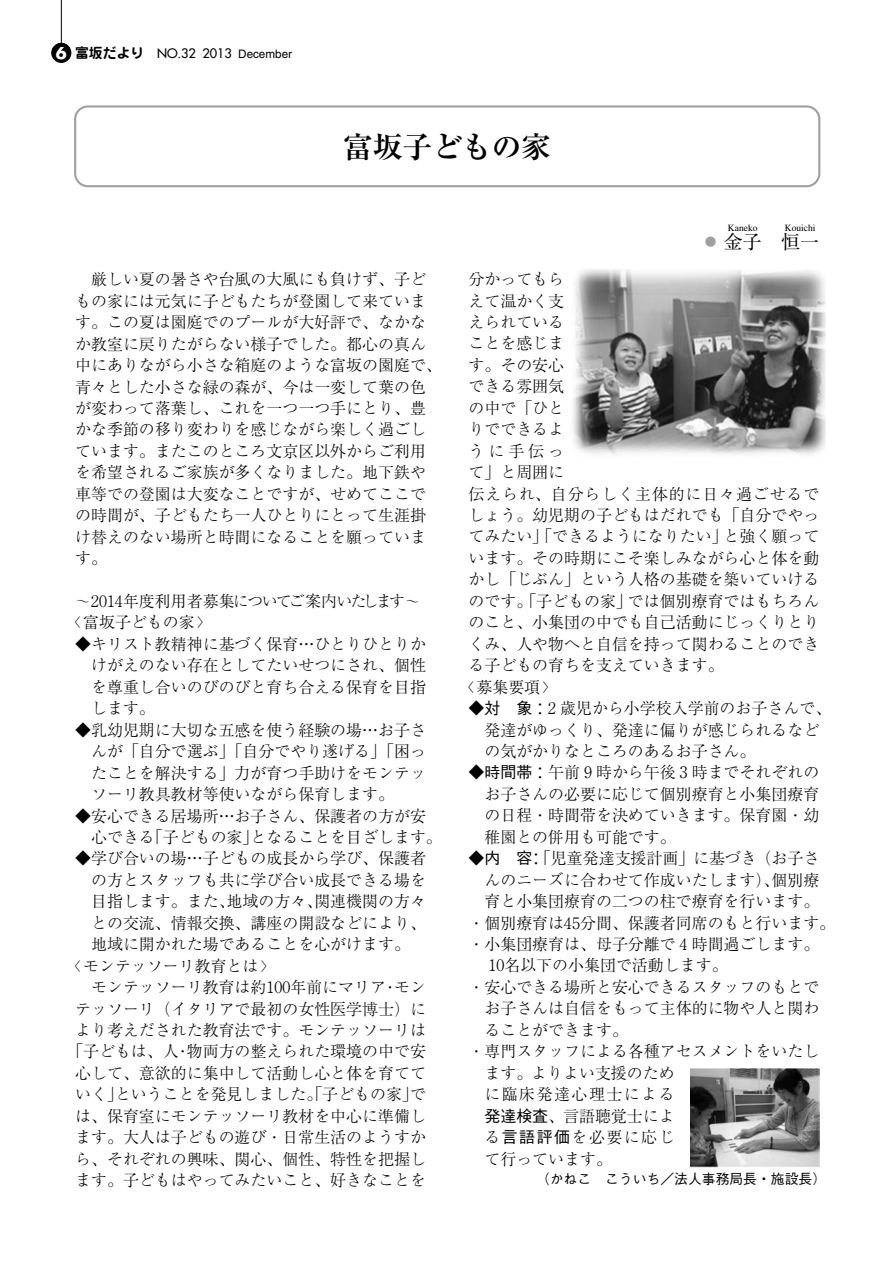
<style>
.page{position:relative;width:893px;height:1263px;background:#fff}
.page>*{position:absolute;margin:0;border:0;box-sizing:border-box;transform-origin:0 0}
.t1{font:700 29.7px "Ryumin";color:#000}
.t2{font:19.2px "Ryumin";color:#000}
.t3{font:300 15.9px/21.5px "Ryumin";color:#000}
.t4{font:300 15.9px/21.5px "Ryumin";letter-spacing:-.02em;color:#000}
.t5{font:300 15.9px "Ryumin";letter-spacing:.055em;color:#000}
.t6{font:300 15.9px "Ryumin";letter-spacing:.095em;color:#000}
.t7{font:500 13.8px "Gothic BBB";color:#000}
.t8{font:12.75px "Futura";color:#000}
.t9{font:300 9.6px "Ryumin";color:#000}
.s1{font-weight:700;font-size:15.9px;color:#fff}
.s2{font-family:"Jun 501";font-weight:700;font-size:13.8px}
.s3{font-family:"Helvetica";font-size:11.7px}
.s4{font-size:11.7px;color:#9fa0a0}
.s5{font-family:"Gothic BBB";font-weight:500}
</style>
<div class="page">
<hr style="left:61px;top:0;width:1px;height:43px;background:#000">
<div style="left:52px;top:43px;width:19px;height:19px;background:#000;border-radius:50%"></div>
<div style="left:51px;top:43px;width:20px;height:20px;border:1px solid #000;border-radius:50%"></div>
<img style="left:572px;top:269px;width:254px;height:186px">
<div style="left:74px;top:105px;width:746px;height:82px;border:2px solid #9fa0a0;border-radius:13px"></div>
<img style="left:690px;top:1069px;width:129px;height:98px">
<hr style="left:383px;top:0;width:128px;height:1px;background:#000">
<hr style="left:383px;top:1262px;width:128px;height:1px;background:#000">
<hr style="left:0;top:568px;width:1px;height:128px;background:#000">
<hr style="left:892px;top:568px;width:1px;height:128px;background:#000">
<p class="t8" style="left:56px;top:45px;width:238px"><span class="s1">6</span> <span class="s2">富坂だより</span> NO.32 2013 <span class="s3">December</span></p>
<h1 class="t1" style="left:343px;top:128px;width:210px">富坂子どもの家</h1>
<p class="t9" style="left:728px;top:223px;width:31px">Kaneko</p>
<p class="t9" style="left:785px;top:223px;width:32px">Kouichi</p>
<p class="t2" style="left:705px;top:231px;width:116px"><span class="s4">●</span> 金子 　 恒一</p>
<p class="t3" style="left:75px;top:270px;width:368px">　厳しい夏の暑さや台風の大風にも負けず、子どもの家には元気に子どもたちが登園して来ています。この夏は園庭でのプールが大好評で、なかなか教室に戻りたがらない様子でした。都心の真ん中にありながら小さな箱庭のような富坂の園庭で、青々とした小さな緑の森が、今は一変して葉の色が変わって落葉し、これを一つ一つ手にとり、豊かな季節の移り変わりを感じながら楽しく過ごしています。またこのところ文京区以外からご利用を希望されるご家族が多くなりました。地下鉄や車等での登園は大変なことですが、せめてここでの時間が、子どもたち一人ひとりにとって生涯掛け替えのない場所と時間になることを願っています。</p>
<p class="t4" style="left:67px;top:592px;width:355px;text-indent:8px">～２０１４年度利用者募集についてご案内いたします～〈富坂子どもの家〉</p>
<p class="t3" style="left:91px;top:635px;width:336px;text-align:justify;text-indent:-16px">◆キリスト教精神に基づく保育…ひとりひとりかけがえのない存在としてたいせつにされ、個性を尊重し合いのびのびと育ち合える保育を目指します。</p>
<p class="t3" style="left:91px;top:720px;width:336px;text-align:justify;text-indent:-16px">◆乳幼児期に大切な五感を使う経験の場…お子さんが「自分で選ぶ」「自分でやり遂げる」「困ったことを解決する」力が育つ手助けをモンテッソーリ教具教材等使いながら保育します。</p>
<p class="t3" style="left:91px;top:806px;width:352px;text-indent:-16px">◆安心できる居場所…お子さん、保護者の方が安心できる「子どもの家」となることを目ざします。</p>
<p class="t3" style="left:75px;top:849px;width:352px">◆学び合いの場…子どもの成長から学び、保護者</p>
<p class="t3" style="left:91px;top:870px;width:336px">の方とスタッフも共に学び合い成長できる場を</p>
<p class="t3" style="left:91px;top:892px;width:336px">目指します。また、地域の方々、関連機関の方々</p>
<p class="t3" style="left:91px;top:913px;width:336px">との交流、情報交換、講座の開設などにより、</p>
<p class="t3" style="left:91px;top:935px;width:320px">地域に開かれた場であることを心がけます。</p>
<p class="t3" style="left:67px;top:956px;width:209px">〈モンテッソーリ教育とは〉</p>
<p class="t3" style="left:75px;top:978px;width:352px">　モンテッソーリ教育は約１００年前にマリア・モン</p>
<p class="t3" style="left:75px;top:999px;width:352px">テッソーリ（イタリアで最初の女性医学博士）に</p>
<p class="t3" style="left:75px;top:1021px;width:352px">より考えだされた教育法です。モンテッソーリは</p>
<p class="t3" style="left:67px;top:1042px;width:360px">「子どもは、人・物両方の整えられた環境の中で安</p>
<p class="t3" style="left:75px;top:1064px;width:352px">心して、意欲的に集中して活動し心と体を育てて</p>
<p class="t3" style="left:75px;top:1085px;width:352px">いく」ということを発見しました。「子どもの家」で</p>
<p class="t3" style="left:75px;top:1106px;width:352px">は、保育室にモンテッソーリ教材を中心に準備し</p>
<p class="t3" style="left:75px;top:1128px;width:352px">ます。大人は子どもの遊び・日常生活のようすか</p>
<p class="t3" style="left:75px;top:1149px;width:352px">ら、それぞれの興味、関心、個性、特性を把握し</p>
<p class="t3" style="left:75px;top:1171px;width:352px">ます。子どもはやってみたいこと、好きなことを</p>
<p class="t3" style="left:468px;top:270px;width:97px">分かってもら</p>
<p class="t3" style="left:468px;top:291px;width:97px">えて温かく支</p>
<p class="t3" style="left:468px;top:313px;width:97px">えられている</p>
<p class="t3" style="left:468px;top:334px;width:97px">ことを感じま</p>
<p class="t3" style="left:468px;top:356px;width:97px">す。その安心</p>
<p class="t3" style="left:468px;top:377px;width:97px">できる雰囲気</p>
<p class="t3" style="left:468px;top:398px;width:97px">の中で「ひと</p>
<p class="t3" style="left:468px;top:420px;width:97px">りでできるよ</p>
<p class="t3" style="left:468px;top:441px;width:97px">うに手伝っ</p>
<p class="t3" style="left:468px;top:463px;width:97px">て」と周囲に</p>
<p class="t5" style="left:468px;top:485px;width:352px">伝えられ、自分らしく主体的に日々過ごせるで</p>
<p class="t3" style="left:468px;top:506px;width:352px">しょう。幼児期の子どもはだれでも「自分でやっ</p>
<p class="t3" style="left:468px;top:527px;width:352px">てみたい」「できるようになりたい」と強く願って</p>
<p class="t3" style="left:468px;top:549px;width:352px">います。その時期にこそ楽しみながら心と体を動</p>
<p class="t3" style="left:468px;top:570px;width:352px">かし「じぶん」という人格の基礎を築いていける</p>
<p class="t3" style="left:468px;top:591px;width:352px">のです。「子どもの家」では個別療育ではもちろん</p>
<p class="t3" style="left:468px;top:613px;width:352px">のこと、小集団の中でも自己活動にじっくりとり</p>
<p class="t3" style="left:468px;top:634px;width:352px">くみ、人や物へと自信を持って関わることのでき</p>
<p class="t3" style="left:468px;top:656px;width:257px">る子どもの育ちを支えていきます。</p>
<p class="t3" style="left:460px;top:677px;width:97px">〈募集要項〉</p>
<p class="t3" style="left:484px;top:699px;width:348px;text-indent:-16px">◆<span class="s5">対　象</span>：２歳児から小学校入学前のお子さんで、発達がゆっくり、発達に偏りが感じられるなどの気がかりなところのあるお子さん。</p>
<p class="t3" style="left:484px;top:763px;width:336px;text-align:justify;text-indent:-16px">◆<span class="s5">時間帯</span>：午前９時から午後３時までそれぞれのお子さんの必要に応じて個別療育と小集団療育の日程・時間帯を決めていきます。保育園・幼稚園との併用も可能です。</p>
<p class="t3" style="left:468px;top:849px;width:352px">◆<span class="s5">内　容</span>：「児童発達支援計画」に基づき（お子さ</p>
<p class="t3" style="left:484px;top:870px;width:336px">んのニーズに合わせて作成いたします）、個別療</p>
<p class="t3" style="left:484px;top:892px;width:336px">育と小集団療育の二つの柱で療育を行います。</p>
<p class="t3" style="left:468px;top:913px;width:368px">・個別療育は４５分間、保護者同席のもと行います。</p>
<p class="t3" style="left:468px;top:935px;width:352px">・小集団療育は、母子分離で４時間過ごします。</p>
<p class="t3" style="left:484px;top:956px;width:245px">１０名以下の小集団で活動します。</p>
<p class="t3" style="left:468px;top:978px;width:352px">・安心できる場所と安心できるスタッフのもとで</p>
<p class="t3" style="left:484px;top:999px;width:336px">お子さんは自信をもって主体的に物や人と関わ</p>
<p class="t3" style="left:484px;top:1020px;width:145px">ることができます。</p>
<p class="t3" style="left:468px;top:1042px;width:352px">・専門スタッフによる各種アセスメントをいたし</p>
<p class="t3" style="left:484px;top:1063px;width:192px">ます。よりよい支援のため</p>
<p class="t6" style="left:484px;top:1086px;width:192px">に臨床発達心理士による</p>
<p class="t3" style="left:484px;top:1106px;width:192px"><span class="s5">発達検査</span>、言語聴覚士によ</p>
<p class="t3" style="left:484px;top:1128px;width:192px">る<span class="s5">言語評価</span>を必要に応じ</p>
<p class="t3" style="left:484px;top:1149px;width:129px">て行っています。</p>
<p class="t7" style="left:536px;top:1171px;width:292px">（かねこ　こういち／法人事務局長・施設長）</p>
</div>
